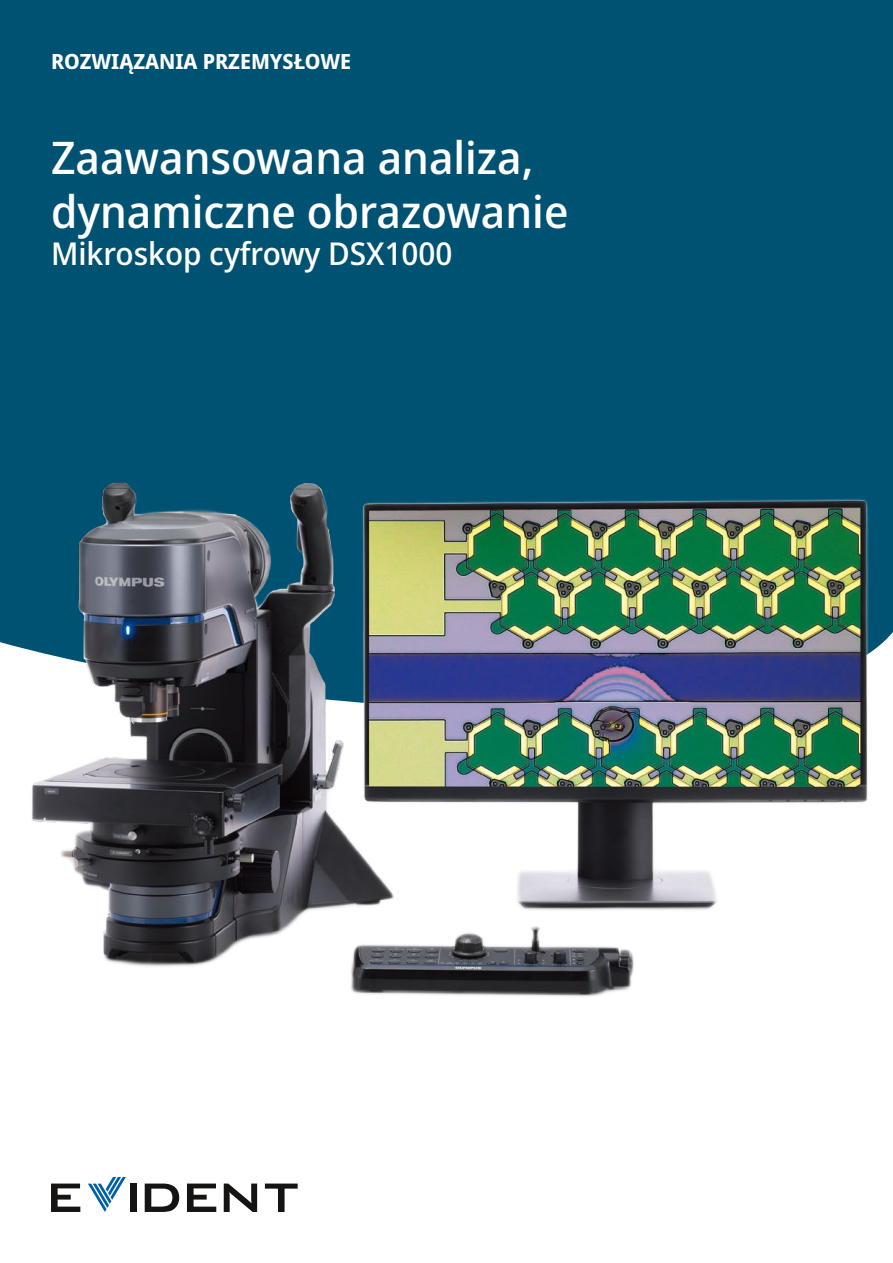
<style>
.page{position:relative;width:893px;height:1263px;background:#fff}
.page>*{position:absolute;margin:0;border:0;box-sizing:border-box;transform-origin:0 0}
.Cover_Title{font:45px/54px "Noto Sans Display";color:#fff}
.Cover_Subtitle{font:31.5px "Noto Sans Display";color:#fff}
.Category{font:21px "Noto Sans Display";color:#fff}
</style>
<div class="page">
<div style="left:0;top:0;width:893px;height:164px;background:#005272"></div>
<img style="left:0;top:164px;width:893px;height:1048px">
<svg style="left:51px;top:1183px;width:29px;height:29px"></svg>
<div style="left:130px;top:1183px;width:7px;height:29px;background:#161413"></div>
<svg style="left:145px;top:1183px;width:34px;height:29px"></svg>
<svg style="left:187px;top:1183px;width:29px;height:29px"></svg>
<svg style="left:224px;top:1183px;width:33px;height:29px"></svg>
<svg style="left:265px;top:1183px;width:33px;height:29px"></svg>
<svg style="left:88px;top:1177px;width:38px;height:35px"></svg>
<p class="Category" style="left:51px;top:47px;width:302px">ROZWIĄZANIA PRZEMYSŁOWE</p>
<p class="Cover_Title" style="left:51px;top:131px;width:519px">Zaawansowana analiza, dynamiczne obrazowanie</p>
<p class="Cover_Subtitle" style="left:51px;top:232px;width:403px">Mikroskop cyfrowy DSX1000</p>
</div>
